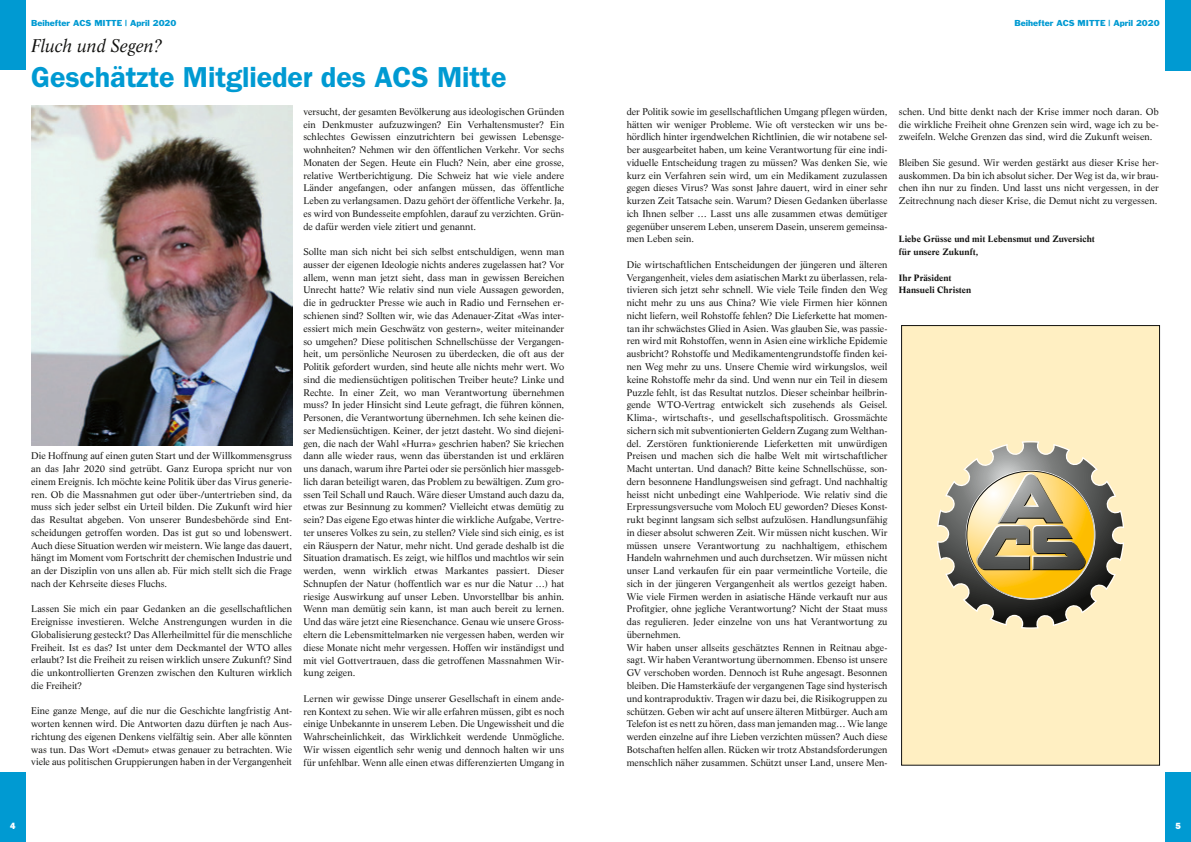
<style>
.page{position:relative;width:1191px;height:842px;background:#fff}
.page>*{position:absolute;margin:0;border:0;box-sizing:border-box;transform-origin:0 0}
.t1{font:600 29px "Franklin Gothic";letter-spacing:-.005em;color:#009ad2}
.t2{font:italic 18px "Life";color:#11110f;scale:.95 1}
.t3{font:9.5px/12.8px "Life";letter-spacing:.005em;color:#11110f;text-align:justify}
.t4{font:700 9px/12.8px "Life";color:#11110f}
.t5{font:800 9px "Franklin Gothic";color:#fff}
.t6{font:8px "Franklin Gothic";color:#009ad2}
</style>
<div class="page">
<div style="left:901px;top:326px;width:258px;height:439px;background:#ffefc2"></div>
<svg style="left:937px;top:441px;width:187px;height:188px"></svg>
<div style="left:901px;top:325px;width:258px;height:440px;border:1px solid #11110f"></div>
<div style="left:1165px;top:772px;width:26px;height:70px;background:#009ad2"></div>
<div style="left:0;top:772px;width:26px;height:70px;background:#009ad2"></div>
<div style="left:0;top:0;width:26px;height:70px;background:#009ad2"></div>
<div style="left:1165px;top:0;width:26px;height:71px;background:#009ad2"></div>
<img style="left:31px;top:106px;width:261px;height:339px">
<p class="t6" style="left:31px;top:18px;width:147px">Beihefter ACS MITTE | April 2020</p>
<h2 class="t2" style="left:31px;top:35px;width:140px">Fluch und Segen?</h2>
<h1 class="t1" style="left:31px;top:60px;width:477px">Geschätzte Mitglieder des ACS Mitte</h1>
<p class="t3" style="left:31px;top:449px;width:262px">Die Hoffnung auf einen guten Start und der Willkommensgruss an das Jahr 2020 sind getrübt. Ganz Europa spricht nur von einem Ereignis. Ich möchte keine Politik über das Virus generie&shy;ren. Ob die Massnahmen gut oder über-/untertrieben sind, da muss sich jeder selbst ein Urteil bilden. Die Zukunft wird hier das Resultat abgeben. Von unserer Bundesbehörde sind Ent&shy;scheidungen getroffen worden. Das ist gut so und lobenswert.<br>Auch diese Situation werden wir meistern. Wie lange das dauert, hängt im Moment vom Fortschritt der chemischen Industrie und an der Disziplin von uns allen ab. Für mich stellt sich die Frage nach der Kehrseite dieses Fluchs.</p>
<p class="t3" style="left:31px;top:602px;width:262px">Lassen Sie mich ein paar Gedanken an die gesellschaftlichen Ereignisse investieren. Welche Anstrengungen wurden in die Globalisierung gesteckt? Das Allerheilmittel für die menschliche Freiheit. Ist es das? Ist unter dem Deckmantel der WTO alles erlaubt? Ist die Freiheit zu reisen wirklich unsere Zukunft? Sind die unkontrollierten Grenzen zwischen den Kulturen wirklich die Freiheit?</p>
<p class="t3" style="left:31px;top:704px;width:262px">Eine ganze Menge, auf die nur die Geschichte langfristig Ant&shy;worten kennen wird. Die Antworten dazu dürften je nach Aus&shy;richtung des eigenen Denkens vielfältig sein. Aber alle könnten was tun. Das Wort «Demut» etwas genauer zu betrachten. Wie viele aus politischen Gruppierungen haben in der Vergangenheit</p>
<p class="t3" style="left:303px;top:105px;width:262px">versucht, der gesamten Bevölkerung aus ideologischen Gründen ein Denkmuster aufzuzwingen? Ein Verhaltensmuster? Ein schlechtes Gewissen einzutrichtern bei gewissen Lebensge&shy;wohnheiten? Nehmen wir den öffentlichen Verkehr. Vor sechs Monaten der Segen. Heute ein Fluch? Nein, aber eine grosse, relative Wertberichtigung. Die Schweiz hat wie viele andere Länder angefangen, oder anfangen müssen, das öffentliche Leben zu verlangsamen. Dazu gehört der öffentliche Verkehr. Ja, es wird von Bundesseite empfohlen, darauf zu verzichten. Grün&shy;de dafür werden viele zitiert und genannt.</p>
<p class="t3" style="left:303px;top:245px;width:262px">Sollte man sich nicht bei sich selbst entschuldigen, wenn man ausser der eigenen Ideologie nichts anderes zugelassen hat? Vor allem, wenn man jetzt sieht, dass man in gewissen Bereichen Unrecht hatte? Wie relativ sind nun viele Aussagen geworden, die in gedruckter Presse wie auch in Radio und Fernsehen er&shy;schienen sind? Sollten wir, wie das Adenauer-Zitat «Was inter&shy;essiert mich mein Geschwätz von gestern», weiter miteinander so umgehen? Diese politischen Schnellschüsse der Vergangen&shy;heit, um persönliche Neurosen zu überdecken, die oft aus der Politik gefordert wurden, sind heute alle nichts mehr wert. Wo sind die mediensüchtigen politischen Treiber heute? Linke und Rechte. In einer Zeit, wo man Verantwortung übernehmen muss? In jeder Hinsicht sind Leute gefragt, die führen können, Personen, die Verantwortung übernehmen. Ich sehe keinen die&shy;ser Mediensüchtigen. Keiner, der jetzt dasteht. Wo sind diejeni&shy;gen, die nach der Wahl «Hurra» geschrien haben? Sie kriechen dann alle wieder raus, wenn das überstanden ist und erklären uns danach, warum ihre Partei oder sie persönlich hier massgeb&shy;lich daran beteiligt waren, das Problem zu bewältigen. Zum gro&shy;ssen Teil Schall und Rauch. Wäre dieser Umstand auch dazu da, etwas zur Besinnung zu kommen? Vielleicht etwas demütig zu sein? Das eigene Ego etwas hinter die wirkliche Aufgabe, Vertre&shy;ter unseres Volkes zu sein, zu stellen? Viele sind sich einig, es ist ein Räuspern der Natur, mehr nicht. Und gerade deshalb ist die Situation dramatisch. Es zeigt, wie hilflos und machtlos wir sein werden, wenn wirklich etwas Markantes passiert. Dieser Schnupfen der Natur (hoffentlich war es nur die Natur …) hat riesige Auswirkung auf unser Leben. Unvorstellbar bis anhin.<br>Wenn man demütig sein kann, ist man auch bereit zu lernen.<br>Und das wäre jetzt eine Riesenchance. Genau wie unsere Gross&shy;eltern die Lebensmittelmarken nie vergessen haben, werden wir diese Monate nicht mehr vergessen. Hoffen wir inständigst und mit viel Gottvertrauen, dass die getroffenen Massnahmen Wir&shy;kung zeigen.</p>
<p class="t3" style="left:303px;top:692px;width:262px">Lernen wir gewisse Dinge unserer Gesellschaft in einem ande&shy;ren Kontext zu sehen. Wie wir alle erfahren müssen, gibt es noch einige Unbekannte in unserem Leben. Die Ungewissheit und die Wahrscheinlichkeit, das Wirklichkeit werdende Unmögliche.<br>Wir wissen eigentlich sehr wenig und dennoch halten wir uns für unfehlbar. Wenn alle einen etwas differenzierten Umgang in</p>
<p class="t5" style="left:10px;top:820px;width:7px">4</p>
<p class="t6" style="left:1014px;top:18px;width:147px">Beihefter ACS MITTE | April 2020</p>
<p class="t3" style="left:626px;top:105px;width:262px">der Politik sowie im gesellschaftlichen Umgang pflegen würden, hätten wir weniger Probleme. Wie oft verstecken wir uns be&shy;hördlich hinter irgendwelchen Richtlinien, die wir notabene sel&shy;ber ausgearbeitet haben, um keine Verantwortung für eine indi&shy;viduelle Entscheidung tragen zu müssen? Was denken Sie, wie kurz ein Verfahren sein wird, um ein Medikament zuzulassen gegen dieses Virus? Was sonst Jahre dauert, wird in einer sehr kurzen Zeit Tatsache sein. Warum? Diesen Gedanken überlasse ich Ihnen selber … Lasst uns alle zusammen etwas demütiger gegenüber unserem Leben, unserem Dasein, unserem gemeinsa&shy;men Leben sein.</p>
<p class="t3" style="left:626px;top:258px;width:262px;text-align:left">Die wirtschaftlichen Entscheidungen der jüngeren und älteren Vergangenheit, vieles dem asiatischen Markt zu überlassen, rela&shy;tivieren sich jetzt sehr schnell. Wie viele Teile finden den Weg nicht mehr zu uns aus China? Wie viele Firmen hier können nicht liefern, weil Rohstoffe fehlen? Die Lieferkette hat momen&shy;tan ihr schwächstes Glied in Asien. Was glauben Sie, was passie&shy;ren wird mit Rohstoffen, wenn in Asien eine wirkliche Epidemie ausbricht? Rohstoffe und Medikamentengrundstoffe finden kei&shy;nen Weg mehr zu uns. Unsere Chemie wird wirkungslos, weil keine Rohstoffe mehr da sind. Und wenn nur ein Teil in diesem Puzzle fehlt, ist das Resultat nutzlos. Dieser scheinbar heilbrin&shy;gende WTO-Vertrag entwickelt sich zusehends als Geisel.<br>Klima-, wirtschafts-, und gesellschaftspolitisch. Grossmächte sichern sich mit subventionierten Geldern Zugang zum Welthan&shy;del. Zerstören funktionierende Lieferketten mit unwürdigen Preisen und machen sich die halbe Welt mit wirtschaftlicher Macht untertan. Und danach? Bitte keine Schnellschüsse, son&shy;dern besonnene Handlungsweisen sind gefragt. Und nachhaltig heisst nicht unbedingt eine Wahlperiode. Wie relativ sind die Erpressungsversuche vom Moloch EU geworden? Dieses Konst&shy;rukt beginnt langsam sich selbst aufzulösen. Handlungsunfähig in dieser absolut schweren Zeit. Wir müssen nicht kuschen. Wir müssen unsere Verantwortung zu nachhaltigem, ethischem Handeln wahrnehmen und auch durchsetzen. Wir müssen nicht unser Land verkaufen für ein paar vermeintliche Vorteile, die sich in der jüngeren Vergangenheit als wertlos gezeigt haben.<br>Wie viele Firmen werden in asiatische Hände verkauft nur aus Profitgier, ohne jegliche Verantwortung? Nicht der Staat muss das regulieren. Jeder einzelne von uns hat Verantwortung zu übernehmen.<br>Wir haben unser allseits geschätztes Rennen in Reitnau abge&shy;sagt. Wir haben Verantwortung übernommen. Ebenso ist unsere GV verschoben worden. Dennoch ist Ruhe angesagt. Besonnen bleiben. Die Hamsterkäufe der vergangenen Tage sind hysterisch und kontraproduktiv. Tragen wir dazu bei, die Risikogruppen zu schützen. Geben wir acht auf unsere älteren Mitbürger. Auch am Telefon ist es nett zu hören, dass man jemanden mag… Wie lange werden einzelne auf ihre Lieben verzichten müssen? Auch diese Botschaften helfen allen. Rücken wir trotz Abstandsforderungen menschlich näher zusammen. Schützt unser Land, unsere Men-</p>
<p class="t3" style="left:899px;top:105px;width:261px">schen. Und bitte denkt nach der Krise immer noch daran. Ob die wirkliche Freiheit ohne Grenzen sein wird, wage ich zu be&shy;zweifeln. Welche Grenzen das sind, wird die Zukunft weisen.</p>
<p class="t3" style="left:899px;top:156px;width:261px">Bleiben Sie gesund. Wir werden gestärkt aus dieser Krise her&shy;auskommen. Da bin ich absolut sicher. Der Weg ist da, wir brau&shy;chen ihn nur zu finden. Und lasst uns nicht vergessen, in der Zeitrechnung nach dieser Krise, die Demut nicht zu vergessen.</p>
<p class="t4" style="left:899px;top:233px;width:197px">Liebe Grüsse und mit Lebensmut und Zuversicht für unsere Zukunft,</p>
<p class="t4" style="left:899px;top:271px;width:74px">Ihr Präsident<br>Hansueli Christen</p>
<p class="t5" style="left:1175px;top:820px;width:7px">5</p>
</div>
